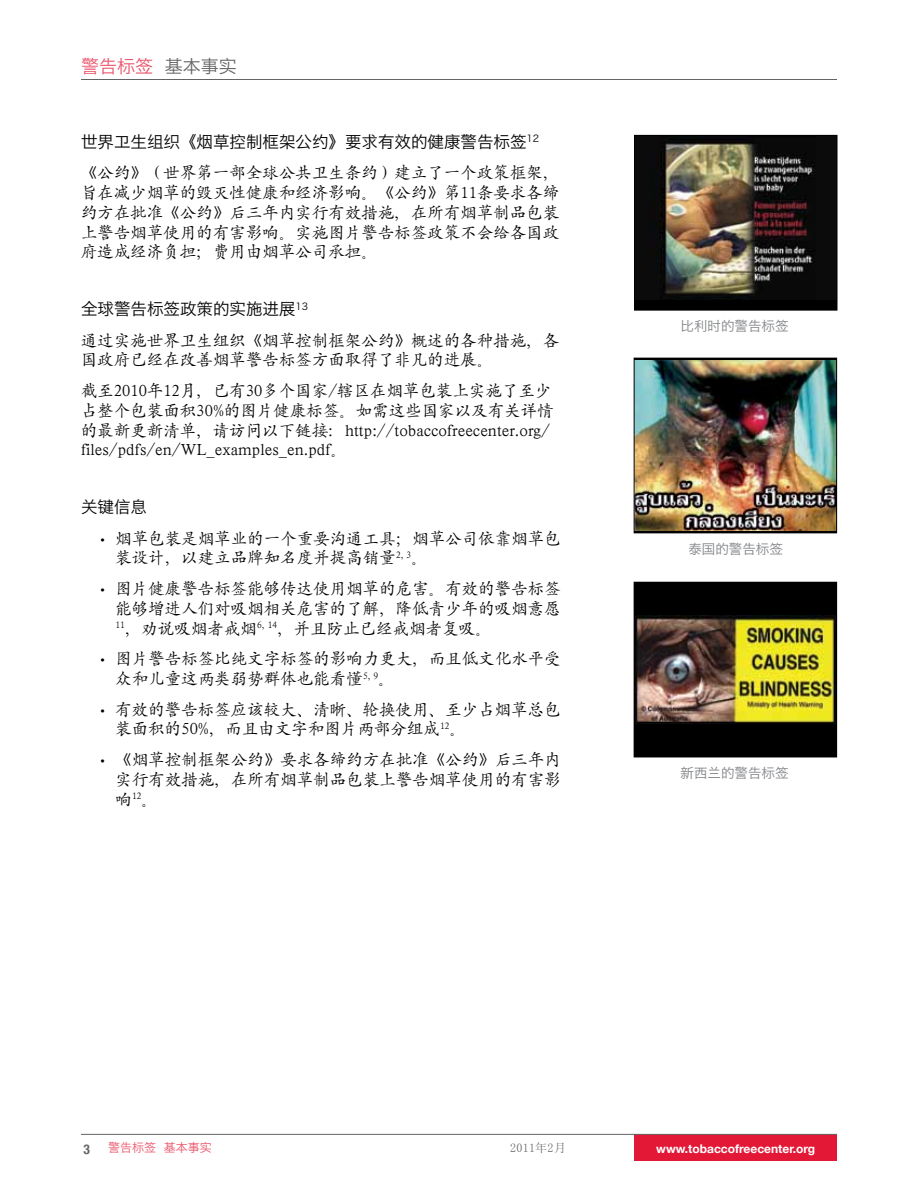
<style>
.page{position:relative;width:918px;height:1188px;background:#fff}
.page>*{position:absolute;margin:0;border:0;box-sizing:border-box;transform-origin:0 0}
.t1{font:18px "Hiragino Sans GB W3";color:#ea5269}
.t2{font:16.5px/19.8px "SIL Kai Reg Jian";color:#000}
.t3{font:16.5px "Hiragino Sans GB W3";color:#000}
.t4{font:13.5px "Hiragino Sans GB W3";color:#808285}
.t5{font:700 condensed 13.5px "Helvetica Neue";color:#636466}
.t6{font:700 12px "Helvetica Neue";color:#fff}
.t7{font:12px "Hiragino Sans GB W3";color:#ea5269}
.t8{font:12px "Sim Sun";letter-spacing:.025em;color:#636466}
.s1{color:#636466}
.s2{font-family:"Win Soft Pro";font-weight:500}
</style>
<div class="page">
<hr style="left:81px;top:79px;width:756px;height:1px;background:#636466">
<div style="left:635px;top:1134px;width:202px;height:27px;background:#e31837"></div>
<hr style="left:81px;top:1134px;width:756px;height:1px;background:#636466">
<div style="left:634px;top:135px;width:203px;height:175px;background:#000"></div>
<img style="left:636px;top:137px;width:199px;height:163px">
<div style="left:634px;top:135px;width:203px;height:175px;border:1px solid #000"></div>
<img style="left:636px;top:361px;width:199px;height:169px">
<div style="left:634px;top:358px;width:203px;height:175px;border:1px solid #000"></div>
<div style="left:634px;top:582px;width:203px;height:175px;background:#000"></div>
<img style="left:636px;top:616px;width:199px;height:108px">
<p class="t1" style="left:81px;top:55px;width:157px">警告标签 <span class="s1">基本事实</span></p>
<p class="t3" style="left:81px;top:131px;width:460px">世界卫生组织《烟草控制框架公约》要求有效的健康警告标签<sup>12</sup></p>
<p class="t2" style="left:81px;top:162px;width:480px;text-align:justify">《公约》（世界第一部全球公共卫生条约）建立了一个政策框架，旨在减少烟草的毁灭性健康和经济影响。《公约》第11条要求各缔约方在批准《公约》后三年内实行有效措施，在所有烟草制品包装上警告烟草使用的有害影响。实施图片警告标签政策不会给各国政府造成经济负担；费用由烟草公司承担。</p>
<p class="t3" style="left:81px;top:299px;width:229px">全球警告标签政策的实施进展<sup>13</sup></p>
<p class="t2" style="left:81px;top:329px;width:480px">通过实施世界卫生组织《烟草控制框架公约》概述的各种措施，各国政府已经在改善烟草警告标签方面取得了非凡的进展。</p>
<p class="t2" style="left:81px;top:379px;width:475px">截至2010年12月，已有30多个国家/辖区在烟草包装上实施了至少占整个包装面积30%的图片健康标签。如需这些国家以及有关详情的最新更新清单，请访问以下链接：http://tobaccofreecenter.org/ files/pdfs/en/WL_examples_en.pdf。</p>
<p class="t3" style="left:81px;top:497px;width:67px">关键信息</p>
<p class="t2" style="left:116px;top:527px;width:447px;text-indent:-15px"><span class="s2">•</span> 烟草包装是烟草业的一个重要沟通工具；烟草公司依靠烟草包装设计，以建立品牌知名度并提高销量<sup>2,</sup> <sup>3</sup>。</p>
<p class="t2" style="left:115px;top:577px;width:447px;text-align:justify;text-indent:-15px"><span class="s2">•</span> 图片健康警告标签能够传达使用烟草的危害。有效的警告标签能够增进人们对吸烟相关危害的了解，降低青少年的吸烟意愿<sup>11</sup>，劝说吸烟者戒烟<sup>6,</sup> <sup>14</sup>，并且防止已经戒烟者复吸。</p>
<p class="t2" style="left:116px;top:648px;width:447px;text-indent:-15px"><span class="s2">•</span> 图片警告标签比纯文字标签的影响力更大，而且低文化水平受众和儿童这两类弱势群体也能看懂<sup>5,</sup> <sup>9</sup>。</p>
<p class="t2" style="left:115px;top:698px;width:447px;text-indent:-15px"><span class="s2">•</span> 有效的警告标签应该较大、清晰、轮换使用、至少占烟草总包装面积的50%，而且由文字和图片两部分组成<sup>12</sup>。</p>
<p class="t2" style="left:116px;top:748px;width:447px;text-align:justify;text-indent:-15px"><span class="s2">•</span> 《烟草控制框架公约》要求各缔约方在批准《公约》后三年内实行有效措施，在所有烟草制品包装上警告烟草使用的有害影响<sup>12</sup>。</p>
<p class="t4" style="left:681px;top:318px;width:109px">比利时的警告标签</p>
<p class="t4" style="left:688px;top:541px;width:96px">泰国的警告标签</p>
<p class="t4" style="left:681px;top:764px;width:109px">新西兰的警告标签</p>
<p class="t5" style="left:83px;top:1141px;width:8px">3</p>
<p class="t7" style="left:108px;top:1140px;width:105px">警告标签 基本事实</p>
<p class="t8" style="left:510px;top:1142px;width:57px">2011年2月</p>
<p class="t6" style="left:656px;top:1142px;width:160px">www.tobaccofreecenter.org</p>
</div>
